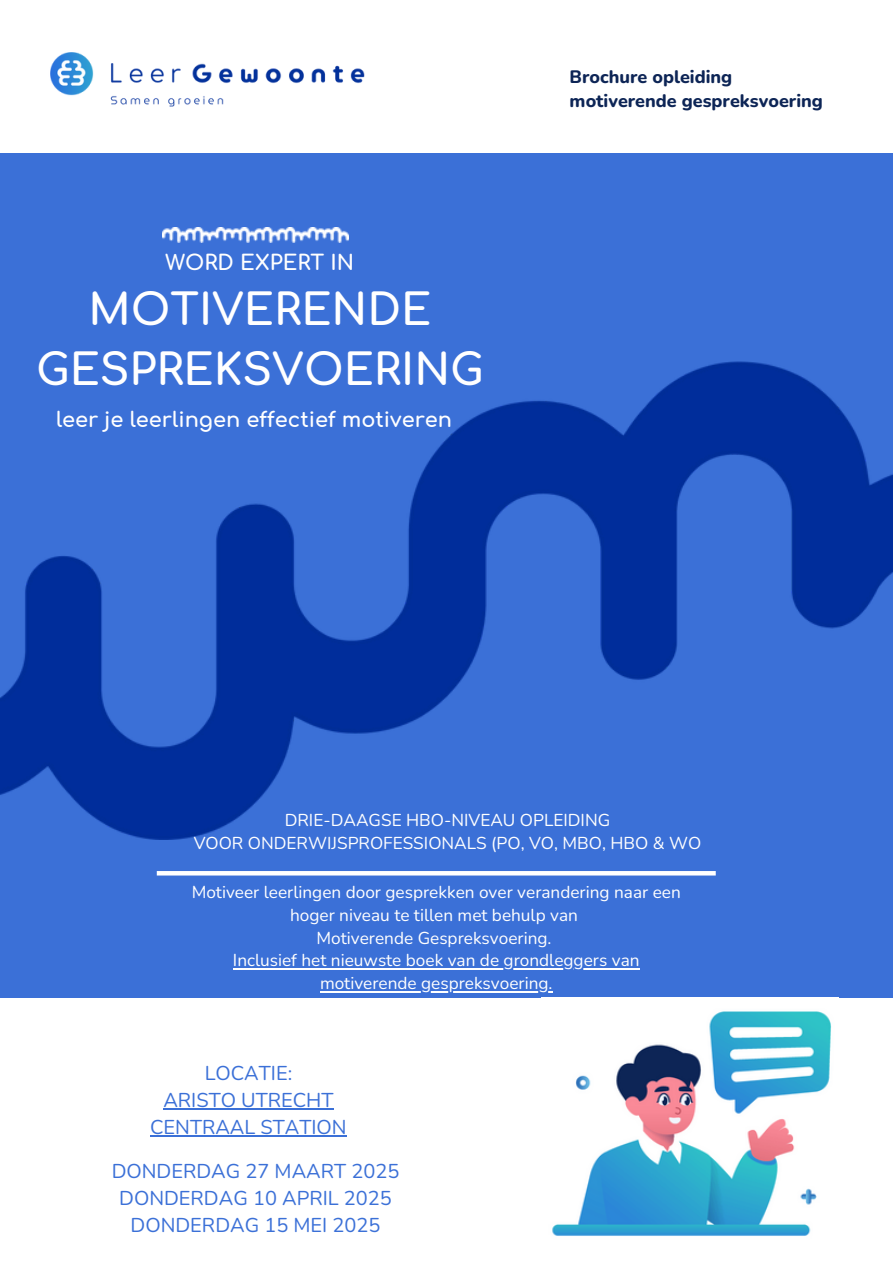
<style>
.page{position:relative;width:893px;height:1263px;background:#fff}
.page>*{position:absolute;margin:0;border:0;box-sizing:border-box;transform-origin:0 0}
.t1{font:700 43.2px/60px "Comfortaa";color:#fff;text-align:center}
.t2{font:700 21px "Comfortaa";color:#fff}
.t3{font:700 20.8px "Comfortaa";color:#fff}
.t4{font:20px/27px "Nunito";color:#3b70d7;text-align:center}
.t5{font:800 18px/24px "Nunito";color:#0d2556}
.t6{font:17.2px/23.4px "Nunito";color:#fff;text-align:center}
</style>
<div class="page">
<div style="left:0;top:153px;width:892px;height:845px;background:#3b70d7"></div>
<img style="left:0;top:362px;width:892px;height:478px">
<img style="left:50px;top:52px;width:315px;height:55px">
<div style="left:157px;top:871px;width:558px;height:5px;background:#fff"></div>
<img style="left:162px;top:227px;width:186px;height:15px">
<hr style="left:233px;top:968px;width:406px;height:1px;background:#fff">
<hr style="left:320px;top:991px;width:232px;height:1px;background:#fff">
<hr style="left:163px;top:1108px;width:170px;height:2px;background:#3b70d7">
<hr style="left:150px;top:1135px;width:197px;height:2px;background:#3b70d7">
<img style="left:552px;top:1011px;width:279px;height:225px">
<h1 class="t3" style="left:165px;top:252px;width:190px">WORD EXPERT IN</h1>
<p class="t1" style="left:36px;top:281px;width:449px">MOTIVERENDE<br>GESPREKSVOERING</p>
<h4 class="t2" style="left:56px;top:408px;width:397px">leer je leerlingen effectief motiveren</h4>
<h2 class="t5" style="left:569px;top:65px;width:255px">Brochure opleiding motiverende gespreksvoering</h2>
<h5 class="t6" style="left:194px;top:809px;width:509px">DRIE-DAAGSE HBO-NIVEAU OPLEIDING<br>VOOR ONDERWIJSPROFESSIONALS (PO, VO, MBO, HBO &amp; WO</h5>
<p class="t6" style="left:192px;top:880px;width:490px">Motiveer leerlingen door gesprekken over verandering naar een hoger niveau te tillen met behulp van</p>
<p class="t6" style="left:316px;top:926px;width:236px">Motiverende Gespreksvoering.</p>
<p class="t6" style="left:233px;top:949px;width:408px">Inclusief het nieuwste boek van de grondleggers van</p>
<h3 class="t6" style="left:320px;top:972px;width:234px">motiverende gespreksvoering.</h3>
<p class="t4" style="left:150px;top:1059px;width:198px">LOCATIE:<br>ARISTO UTRECHT<br>CENTRAAL STATION</p>
<h3 class="t4" style="left:112px;top:1157px;width:289px">DONDERDAG 27 MAART 2025<br>DONDERDAG 10 APRIL 2025<br>DONDERDAG 15 MEI 2025</h3>
</div>
